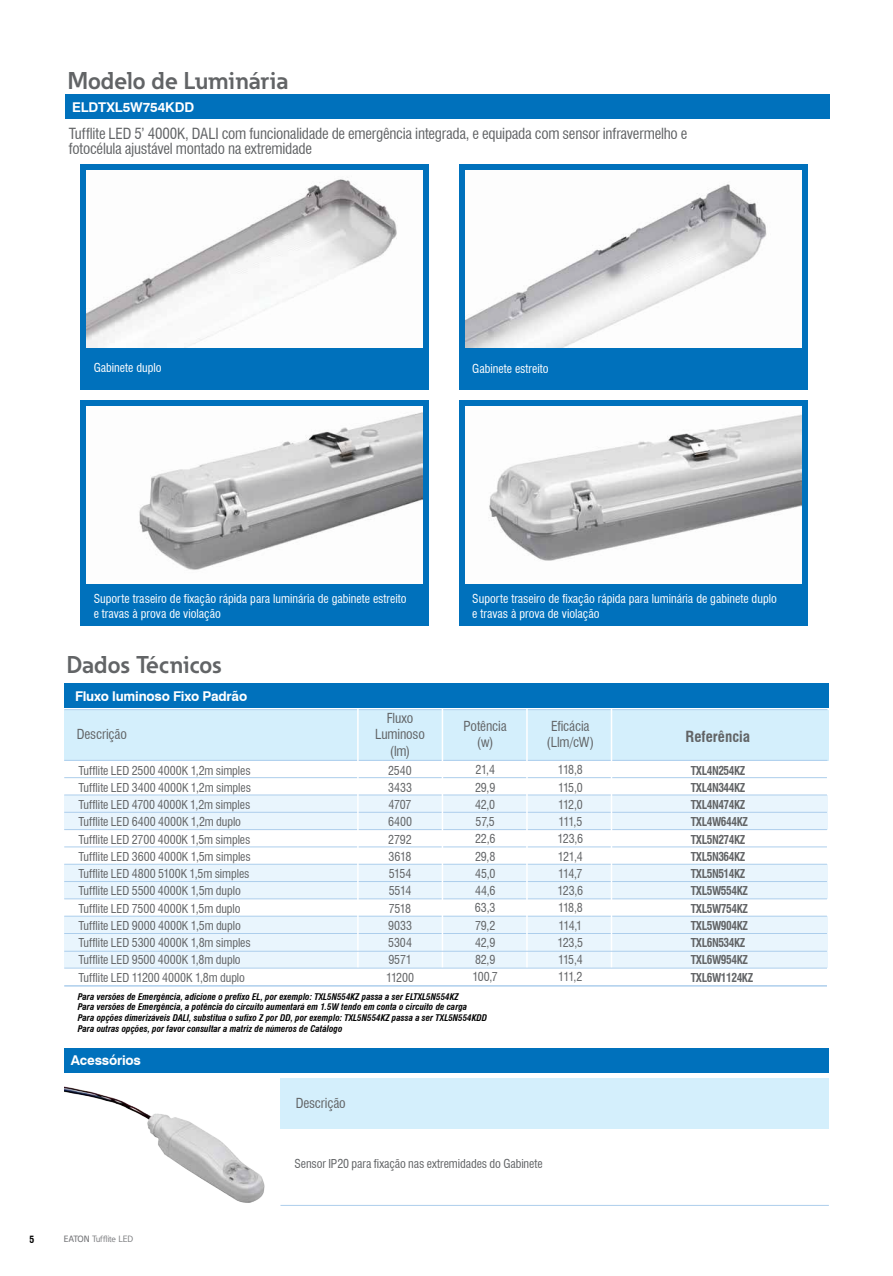
<style>
.page{position:relative;width:893px;height:1276px;background:#fff}
.page>*{position:absolute;margin:0;border:0;box-sizing:border-box;transform-origin:0 0}
.t1{font:700 24px "Eaton";color:#626466}
.t2{font:condensed 15px/15px "Swiss 721 BT";letter-spacing:-.015em;color:#626466}
.t3{font:700 condensed 15px "Swiss 721 BT";color:#626466}
.t4{font:condensed 13.5px/16.2px "Swiss 721 BT";letter-spacing:-.015em;color:#626466;text-align:center}
.t5{font:700 13.5px "Swiss 721 BT";letter-spacing:-.015em;color:#fff}
.t6{font:condensed 12px/17.2px "Swiss 721 BT";letter-spacing:-.005em;color:#626466}
.t7{font:condensed 12px/14.4px "Swiss 721 BT";color:#fff}
.t8{font:700 condensed 12px/17.2px "Swiss 721 BT";letter-spacing:-.04em;color:#626466;scale:.95 1}
.t9{font:700 condensed 9.75px "Swiss 721 BT";color:#000}
.t10{font:italic 700 condensed 9px/10.8px "Swiss 721 BT";color:#000}
.t11{font:9px "Eaton";letter-spacing:-.01em;color:#77787b}
.s1{font-weight:500}
</style>
<div class="page">
<div style="left:64px;top:709px;width:764px;height:51px;background:#d4effc"></div>
<div style="left:64px;top:795px;width:764px;height:34px;background:#e9f5fd"></div>
<div style="left:64px;top:864px;width:764px;height:35px;background:#e9f5fd"></div>
<div style="left:64px;top:916px;width:764px;height:34px;background:#e9f5fd"></div>
<div style="left:64px;top:933px;width:764px;height:35px;background:#e9f5fd"></div>
<hr style="left:64px;top:777px;width:763px;height:1px;background:#adceec">
<hr style="left:64px;top:760px;width:763px;height:1px;background:#adceec">
<hr style="left:64px;top:709px;width:763px;height:1px;background:#adceec">
<hr style="left:64px;top:794px;width:763px;height:1px;background:#adceec">
<hr style="left:64px;top:812px;width:763px;height:1px;background:#adceec">
<hr style="left:64px;top:881px;width:763px;height:1px;background:#adceec">
<hr style="left:64px;top:846px;width:763px;height:1px;background:#adceec">
<hr style="left:64px;top:864px;width:763px;height:1px;background:#adceec">
<hr style="left:64px;top:829px;width:763px;height:1px;background:#adceec">
<hr style="left:64px;top:898px;width:763px;height:1px;background:#adceec">
<hr style="left:64px;top:916px;width:763px;height:1px;background:#adceec">
<hr style="left:64px;top:933px;width:763px;height:1px;background:#adceec">
<hr style="left:357px;top:707px;width:2px;height:279px;background:#fff">
<hr style="left:442px;top:707px;width:1px;height:279px;background:#fff">
<hr style="left:526px;top:707px;width:2px;height:279px;background:#fff">
<hr style="left:611px;top:707px;width:1px;height:279px;background:#fff">
<div style="left:64px;top:683px;width:764px;height:25px;background:#0071bc"></div>
<hr style="left:64px;top:967px;width:763px;height:1px;background:#adceec">
<hr style="left:64px;top:950px;width:763px;height:1px;background:#adceec">
<hr style="left:64px;top:985px;width:763px;height:1px;background:#adceec">
<div style="left:64px;top:1047px;width:764px;height:25px;background:#0071bc"></div>
<div style="left:280px;top:1078px;width:549px;height:51px;background:#d4effc"></div>
<hr style="left:280px;top:1205px;width:549px;height:1px;background:#adceec">
<img style="left:64px;top:1086px;width:201px;height:117px">
<div style="left:65px;top:94px;width:764px;height:25px;background:#0071bc"></div>
<div style="left:459px;top:164px;width:348px;height:225px;background:#0071bc"></div>
<img style="left:465px;top:170px;width:336px;height:178px">
<div style="left:81px;top:164px;width:348px;height:225px;background:#0071bc"></div>
<img style="left:87px;top:170px;width:335px;height:178px">
<div style="left:459px;top:400px;width:348px;height:225px;background:#0071bc"></div>
<img style="left:465px;top:406px;width:336px;height:178px">
<div style="left:81px;top:400px;width:348px;height:225px;background:#0071bc"></div>
<img style="left:87px;top:406px;width:335px;height:178px">
<h1 class="t1" style="left:68px;top:66px;width:222px">Modelo de Luminária</h1>
<p class="t5" style="left:72px;top:99px;width:124px">ELDTXL5W754KDD</p>
<p class="t2" style="left:69px;top:126px;width:620px">Tufflite LED 5’ 4000K, DALI com funcionalidade de emergência integrada, e equipada com sensor infravermelho e fotocélula ajustável montado na extremidade</p>
<p class="t7" style="left:94px;top:360px;width:69px">Gabinete duplo</p>
<p class="t7" style="left:472px;top:361px;width:78px">Gabinete estreito</p>
<p class="t7" style="left:94px;top:592px;width:314px">Suporte traseiro de fixação rápida para luminária de gabinete estreito e travas à prova de violação</p>
<h1 class="t1" style="left:67px;top:649px;width:157px">Dados Técnicos</h1>
<p class="t5" style="left:75px;top:687px;width:174px">Fluxo luminoso Fixo Padrão</p>
<p class="t7" style="left:472px;top:592px;width:306px">Suporte traseiro de fixação rápida para luminária de gabinete duplo e travas à prova de violação</p>
<p class="t4" style="left:375px;top:710px;width:51px">Fluxo<br>Luminoso (lm)</p>
<p class="t4" style="left:77px;top:726px;width:52px">Descrição</p>
<p class="t4" style="left:464px;top:718px;width:45px">Potência (w)</p>
<p class="t4" style="left:546px;top:718px;width:49px">Eficácia (Llm/cW)</p>
<p class="t6" style="left:78px;top:761px;width:174px">Tufflite LED 2500 4000K 1,2m simples Tufflite LED 3400 4000K 1,2m simples Tufflite LED 4700 4000K 1,2m simples Tufflite LED 6400 4000K 1,2m duplo Tufflite LED 2700 4000K 1,5m simples Tufflite LED 3600 4000K 1,5m simples Tufflite LED 4800 5100K 1,5m simples Tufflite LED 5500 4000K 1,5m duplo Tufflite LED 7500 4000K 1,5m duplo Tufflite LED 9000 4000K 1,5m duplo Tufflite LED 5300 4000K 1,8m simples Tufflite LED 9500 4000K 1,8m duplo Tufflite LED 11200 4000K 1,8m duplo</p>
<p class="t6" style="left:386px;top:761px;width:30px">2540<br>3433<br>4707<br>6400<br>2792<br>3618<br>5154<br>5514<br>7518<br>9033<br>5304<br>9571<br>11200</p>
<p class="t6" style="left:472px;top:761px;width:27px">21,4<br>29,9<br>42,0<br>57,5<br>22,6<br>29,8<br>45,0<br>44,6<br>63,3<br>79,2<br>42,9<br>82,9<br>100,7</p>
<p class="t6" style="left:558px;top:761px;width:27px;text-align:justify">118,8<br>115,0<br>112,0<br>111,5<br>123,6<br>121,4<br>114,7<br>123,6<br>118,8<br>114,1<br>123,5<br>115,4<br>111,2</p>
<p class="t10" style="left:78px;top:991px;width:411px">Para versões de Emergência, adicione o prefixo EL, por exemplo: TXL5N554KZ passa a ser ELTXL5N554KZ<br>Para versões de Emergência, a potência do circuito aumentará em 1.5W tendo em conta o circuito de carga<br>Para opções dimerizáveis DALI, substitua o sufixo Z por DD, por exemplo: TXL5N554KZ passa a ser TXL5N554KDD Para outras opções, por favor consultar a matriz de números de Catálogo</p>
<p class="t5" style="left:71px;top:1052px;width:72px">Acessórios</p>
<p class="t9" style="left:30px;top:1233px;width:6px">5</p>
<p class="t11" style="left:64px;top:1233px;width:71px"><span class="s1">EATON</span> Tufflite LED</p>
<p class="t4" style="left:296px;top:1095px;width:52px">Descrição</p>
<p class="t6" style="left:295px;top:1154px;width:250px">Sensor IP20 para fixação nas extremidades do Gabinete</p>
<p class="t3" style="left:685px;top:728px;width:66px">Referência</p>
<p class="t8" style="left:691px;top:761px;width:67px">TXL4N254KZ<br>TXL4N344KZ<br>TXL4N474KZ<br>TXL4W644KZ<br>TXL5N274KZ<br>TXL5N364KZ<br>TXL5N514KZ<br>TXL5W554KZ<br>TXL5W754KZ<br>TXL5W904KZ<br>TXL6N534KZ<br>TXL6W954KZ<br>TXL6W1124KZ</p>
</div>
